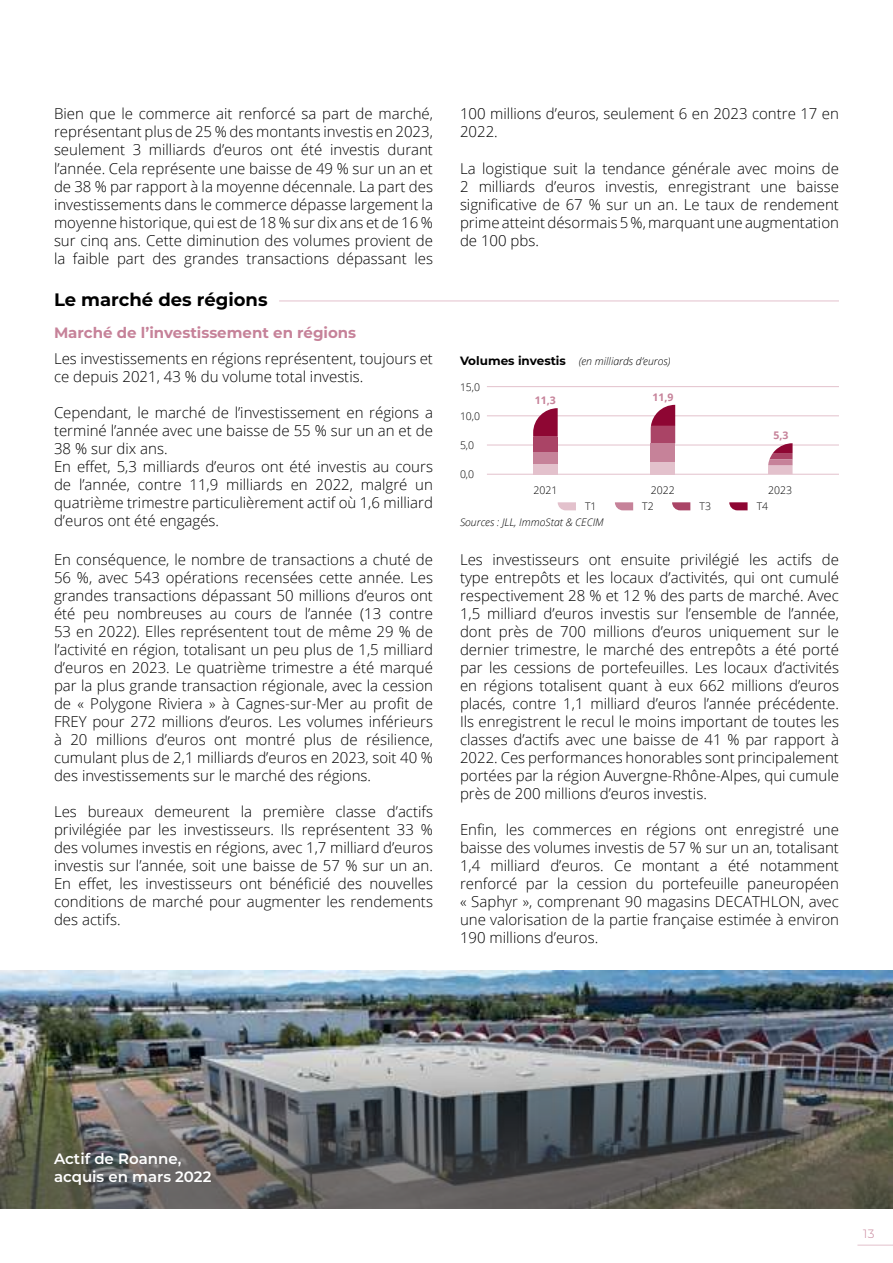
<style>
.page{position:relative;width:893px;height:1263px;background:#fff}
.page>*{position:absolute;margin:0;border:0;box-sizing:border-box;transform-origin:0 0}
.t1{font:700 18px "Montserrat";color:#000}
.t2{font:300 15px/18px "Open Sans";color:#000;text-align:justify}
.t3{font:700 15px "Montserrat";color:#c68299}
.t4{font:600 15px/18px "Montserrat";color:#fff}
.t5{font:300 12px "Montserrat";color:#c68299}
.t6{font:italic 300 10.5px "Open Sans";color:#000}
.t7{font:300 10.5px "Open Sans";color:#000}
.t8{font:700 10.5px "Open Sans";color:#c68299}
.s1{font-family:"Montserrat";font-weight:700;font-style:normal;font-size:12px}
</style>
<div class="page">
<hr style="left:857px;top:1245px;width:36px;height:1px;background:#e3c1cc">
<hr style="left:279px;top:301px;width:560px;height:1px;background:#e3c1cc">
<hr style="left:487px;top:474px;width:352px;height:1px;background:#e3c1cc">
<hr style="left:487px;top:445px;width:352px;height:1px;background:#e3c1cc">
<hr style="left:487px;top:416px;width:352px;height:1px;background:#e3c1cc">
<hr style="left:487px;top:386px;width:352px;height:1px;background:#e3c1cc">
<svg style="left:558px;top:502px;width:18px;height:8px"></svg>
<svg style="left:615px;top:502px;width:18px;height:8px"></svg>
<svg style="left:672px;top:502px;width:18px;height:8px"></svg>
<svg style="left:729px;top:502px;width:19px;height:8px"></svg>
<div style="left:651px;top:462px;width:24px;height:12px;background:#e3c1cc"></div>
<div style="left:651px;top:443px;width:24px;height:19px;background:#c68299"></div>
<svg style="left:651px;top:405px;width:24px;height:38px"></svg>
<svg style="left:768px;top:443px;width:25px;height:31px"></svg>
<div style="left:533px;top:464px;width:25px;height:10px;background:#e3c1cc"></div>
<div style="left:533px;top:437px;width:25px;height:16px;background:#a46"></div>
<div style="left:533px;top:453px;width:25px;height:11px;background:#c68299"></div>
<svg style="left:533px;top:408px;width:25px;height:29px"></svg>
<img style="left:0;top:971px;width:893px;height:82px">
<img style="left:0;top:1053px;width:893px;height:156px">
<p class="t2" style="left:54px;top:105px;width:380px">Bien que le commerce ait renforcé sa part de marché, représentant plus de 25 % des montants investis en 2023, seulement 3 milliards d’euros ont été investis durant l’année. Cela représente une baisse de 49 % sur un an et de 38 % par rapport à la moyenne décennale. La part des investissements dans le commerce dépasse largement la moyenne historique, qui est de 18 % sur dix ans et de 16 % sur cinq ans. Cette diminution des volumes provient de la faible part des grandes transactions dépassant les</p>
<p class="t2" style="left:460px;top:105px;width:380px">100 millions d’euros, seulement 6 en 2023 contre 17 en<br>2022.</p>
<p class="t2" style="left:460px;top:159px;width:380px">La logistique suit la tendance générale avec moins de 2 milliards d’euros investis, enregistrant une baisse significative de 67 % sur un an. Le taux de rendement prime atteint désormais 5 %, marquant une augmentation de 100 pbs.</p>
<p class="t1" style="left:54px;top:290px;width:215px">Le marché des régions</p>
<p class="t3" style="left:54px;top:325px;width:304px">Marché de l’investissement en régions</p>
<p class="t2" style="left:54px;top:350px;width:380px">Les investissements en régions représentent, toujours et ce depuis 2021, 43 % du volume total investis.</p>
<p class="t2" style="left:54px;top:404px;width:380px;text-align:left">Cependant, le marché de l’investissement en régions a terminé l’année avec une baisse de 55 % sur un an et de 38 % sur dix ans.<br>En effet, 5,3 milliards d’euros ont été investis au cours de l’année, contre 11,9 milliards en 2022, malgré un quatrième trimestre particulièrement actif où 1,6 milliard d’euros ont été engagés.</p>
<p class="t2" style="left:54px;top:550px;width:380px">En conséquence, le nombre de transactions a chuté de 56 %, avec 543 opérations recensées cette année. Les grandes transactions dépassant 50 millions d’euros ont été peu nombreuses au cours de l’année (13 contre 53 en 2022). Elles représentent tout de même 29 % de l’activité en région, totalisant un peu plus de 1,5 milliard d’euros en 2023. Le quatrième trimestre a été marqué par la plus grande transaction régionale, avec la cession de « Polygone Riviera » à Cagnes-sur-Mer au profit de FREY pour 272 millions d’euros. Les volumes inférieurs à 20 millions d’euros ont montré plus de résilience, cumulant plus de 2,1 milliards d’euros en 2023, soit 40 % des investissements sur le marché des régions.</p>
<p class="t2" style="left:54px;top:802px;width:380px">Les bureaux demeurent la première classe d’actifs privilégiée par les investisseurs. Ils représentent 33 % des volumes investis en régions, avec 1,7 milliard d’euros investis sur l’année, soit une baisse de 57 % sur un an.<br>En effet, les investisseurs ont bénéficié des nouvelles conditions de marché pour augmenter les rendements des actifs.</p>
<p class="t6" style="left:460px;top:356px;width:212px"><span class="s1">Volumes investis</span> (en milliards d’euros)</p>
<p class="t7" style="left:460px;top:380px;width:22px">15,0</p>
<p class="t7" style="left:460px;top:409px;width:22px">10,0</p>
<p class="t7" style="left:460px;top:438px;width:16px">5,0</p>
<p class="t7" style="left:460px;top:467px;width:16px">0,0</p>
<p class="t8" style="left:535px;top:396px;width:23px">11,3</p>
<p class="t8" style="left:653px;top:393px;width:23px">11,9</p>
<p class="t8" style="left:773px;top:431px;width:17px">5,3</p>
<p class="t7" style="left:534px;top:486px;width:25px">2021</p>
<p class="t7" style="left:651px;top:486px;width:25px">2022</p>
<p class="t7" style="left:768px;top:483px;width:25px">2023</p>
<p class="t7" style="left:585px;top:499px;width:13px">T1</p>
<p class="t7" style="left:642px;top:499px;width:13px">T2</p>
<p class="t7" style="left:699px;top:499px;width:13px">T3</p>
<p class="t7" style="left:757px;top:499px;width:13px">T4</p>
<p class="t6" style="left:460px;top:518px;width:145px">Sources : JLL, ImmoStat &amp; CECIM</p>
<p class="t2" style="left:460px;top:550px;width:380px">Les investisseurs ont ensuite privilégié les actifs de type entrepôts et les locaux d’activités, qui ont cumulé respectivement 28 % et 12 % des parts de marché. Avec 1,5 milliard d’euros investis sur l’ensemble de l’année, dont près de 700 millions d’euros uniquement sur le dernier trimestre, le marché des entrepôts a été porté par les cessions de portefeuilles. Les locaux d’activités en régions totalisent quant à eux 662 millions d’euros placés, contre 1,1 milliard d’euros l’année précédente.<br>Ils enregistrent le recul le moins important de toutes les classes d’actifs avec une baisse de 41 % par rapport à 2022. Ces performances honorables sont principalement portées par la région Auvergne-Rhône-Alpes, qui cumule près de 200 millions d’euros investis.</p>
<p class="t2" style="left:460px;top:820px;width:380px">Enfin, les commerces en régions ont enregistré une baisse des volumes investis de 57 % sur un an, totalisant 1,4 milliard d’euros. Ce montant a été notamment renforcé par la cession du portefeuille paneuropéen « Saphyr », comprenant 90 magasins DECATHLON, avec une valorisation de la partie française estimée à environ 190 millions d’euros.</p>
<p class="t4" style="left:54px;top:1150px;width:159px">Actif de Roanne, acquis en mars 2022</p>
<p class="t5" style="left:863px;top:1228px;width:13px">13</p>
</div>
